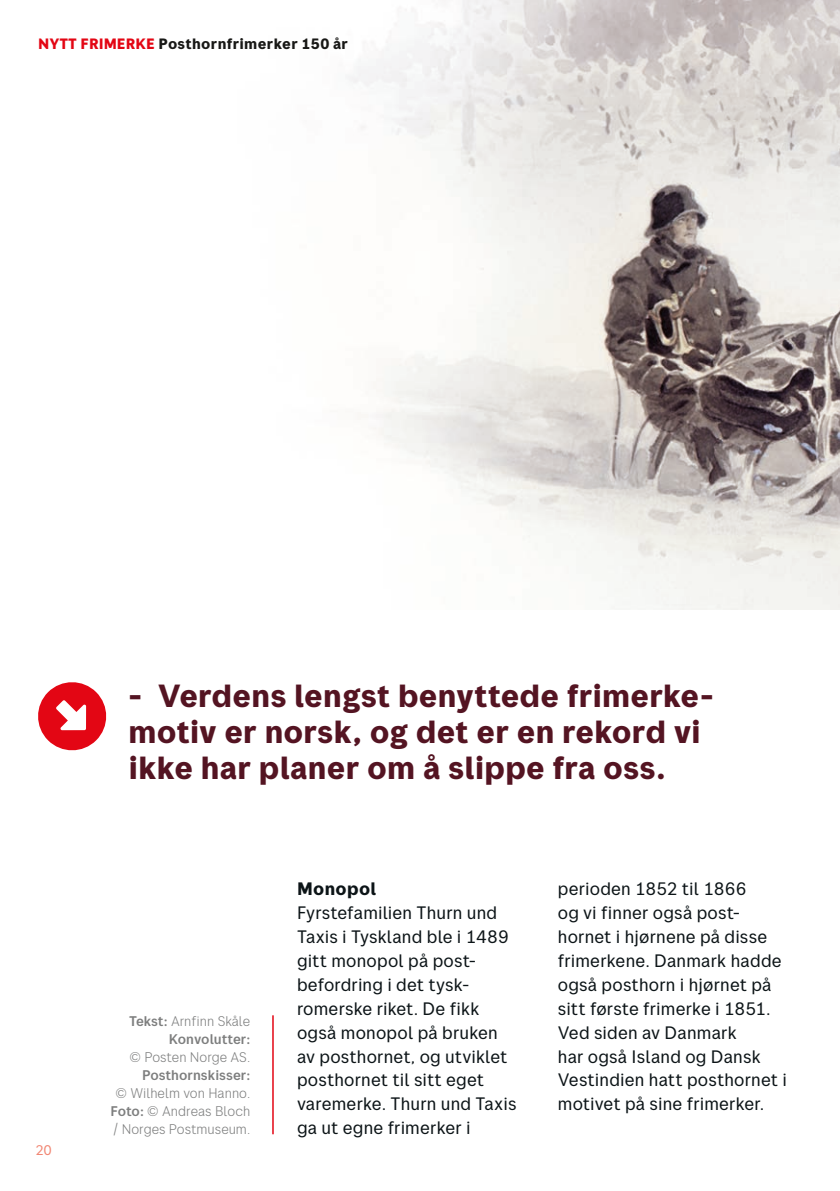
<style>
.page{position:relative;width:840px;height:1191px;background:#fff}
.page>*{position:absolute;margin:0;border:0;box-sizing:border-box;transform-origin:0 0}
.Sitat{font:700 32px/36px "Posten Sans";letter-spacing:.005em;color:#541422}
.Brødtekst_editorial{font:18px/24px "Posten Sans";letter-spacing:.01em;color:#0c1417}
.Mellomoverskrift{font:700 18px "Posten Sans";letter-spacing:.015em;color:#0c1417}
.kapitteltittel{font:700 15px "Posten Sans";letter-spacing:.015em;color:#181816}
.t1{font:300 14px/18px "Posten Sans";color:#7d7e7e;text-align:right}
.t2{font:14px "Posten Sans";color:#f18774}
.s1{color:#e30614}
.s2{font-weight:500}
</style>
<div class="page">
<img style="left:348px;top:0;width:491px;height:609px">
<svg style="left:38px;top:682px;width:69px;height:69px"></svg>
<hr style="left:272px;top:1015px;width:1px;height:119px;background:#e30614">
<p class="kapitteltittel" style="left:38px;top:34px;width:311px"><span class="s1">NYTT FRIMERKE</span> Posthornfrimerker 150 år</p>
<p class="Sitat" style="left:129px;top:677px;width:586px">- Verdens lengst benyttede frimerke&shy;motiv er norsk, og det er en rekord vi ikke har planer om å slippe fra oss.</p>
<p class="t2" style="left:36px;top:1142px;width:18px">20</p>
<p class="t1" style="left:129px;top:1012px;width:122px"><span class="s2">Tekst:</span> Arnfinn Skåle</p>
<p class="t1" style="left:129px;top:1030px;width:122px"><span class="s2">Konvolutter:<br></span>© Posten Norge AS.</p>
<p class="t1" style="left:116px;top:1066px;width:136px"><span class="s2">Posthornskisser:<br></span>© Wilhelm von Hanno.</p>
<p class="t1" style="left:110px;top:1102px;width:141px;text-align:left"><span class="s2">Foto:</span> © Andreas Bloch / Norges Postmuseum.</p>
<p class="Mellomoverskrift" style="left:297px;top:878px;width:81px">Monopol</p>
<p class="Brødtekst_editorial" style="left:297px;top:900px;width:221px">Fyrstefamilien Thurn und<br>Taxis i Tyskland ble i 1489 gitt monopol på post&shy;befordring i det tysk&shy;romerske riket. De fikk også monopol på bruken av posthornet, og utviklet posthornet til sitt eget varemerke. Thurn und Taxis ga ut egne frimerker i</p>
<p class="Brødtekst_editorial" style="left:557px;top:876px;width:230px">perioden 1852 til 1866<br>og vi finner også post&shy;hornet i hjørnene på disse frimerkene. Danmark hadde også posthorn i hjørnet på sitt første frimerke i 1851.<br>Ved siden av Danmark<br>har også Island og Dansk<br>Vestindien hatt posthornet i motivet på sine frimerker.</p>
</div>
